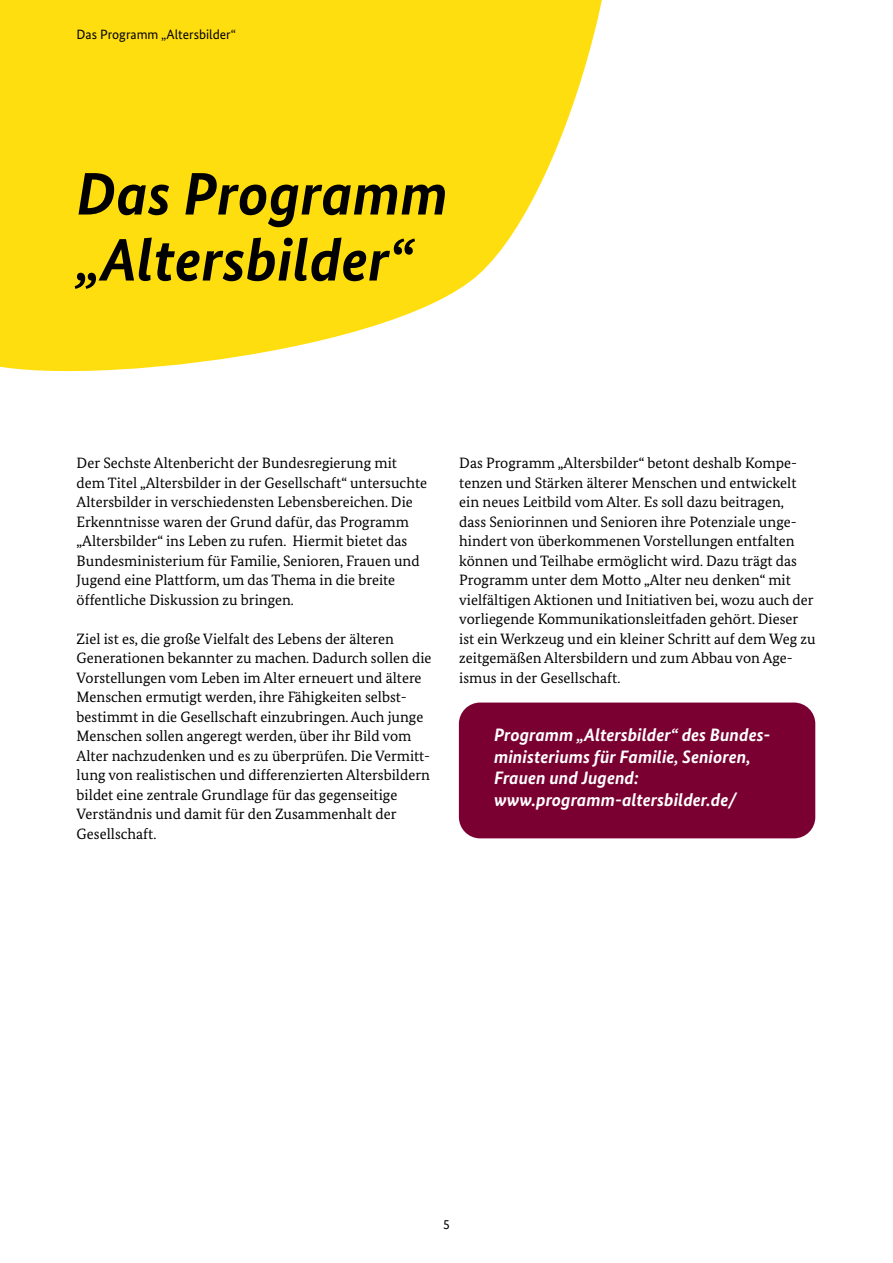
<style>
.page{position:relative;width:893px;height:1263px;background:#fff}
.page>*{position:absolute;margin:0;border:0;box-sizing:border-box;transform-origin:0 0}
.NCD_23_B-HL_H1_BundesSans_Italic_30pt{font:italic 700 60px/66px "Bundes Sans";color:#000}
.P_Infokaste_Italic_12_pt{font:italic 700 18px/21.6px "Bundes Sans";color:#fff}
.P_Fließtext_Serif_10pt{font:15px/19.5px "Bundes Serif";color:#000}
.t1{font:13.5px "Bundes Sans";color:#000}
</style>
<div class="page">
<div style="left:459px;top:702px;width:356px;height:136px;background:#7a0031;border-radius:21px"></div>
<svg style="left:0;top:0;width:602px;height:372px;fill:#ffde10"></svg>
<p class="t1" style="left:77px;top:26px;width:161px">Das Programm „Altersbilder“</p>
<h1 class="NCD_23_B-HL_H1_BundesSans_Italic_30pt" style="left:76px;top:160px;width:373px">Das Programm „Altersbilder“</h1>
<p class="P_Fließtext_Serif_10pt" style="left:77px;top:453px;width:352px">Der Sechste Altenbericht der Bundesregierung mit dem Titel „Altersbilder in der Gesellschaft“ untersuchte Altersbilder in verschiedensten Lebensbereichen. Die Erkenntnisse waren der Grund dafür, das Programm „Altersbilder“ ins Leben zu rufen. Hiermit bietet das Bundesministerium für Familie, Senioren, Frauen und Jugend eine Plattform, um das Thema in die breite öffentliche Diskussion zu bringen.</p>
<p class="P_Fließtext_Serif_10pt" style="left:77px;top:628px;width:356px">Ziel ist es, die große Vielfalt des Lebens der älteren Generationen bekannter zu machen. Dadurch sollen die Vorstellungen vom Leben im Alter erneuert und ältere Menschen ermutigt werden, ihre Fähigkeiten selbst&shy;bestimmt in die Gesellschaft einzubringen. Auch junge Menschen sollen angeregt werden, über ihr Bild vom Alter nachzudenken und es zu überprüfen. Die Vermitt&shy;lung von realistischen und differenzierten Altersbildern bildet eine zentrale Grundlage für das gegenseitige Verständnis und damit für den Zusammenhalt der Gesellschaft.</p>
<p class="P_Fließtext_Serif_10pt" style="left:459px;top:453px;width:358px">Das Programm „Altersbilder“ betont deshalb Kompe&shy;tenzen und Stärken älterer Menschen und entwickelt ein neues Leitbild vom Alter. Es soll dazu beitragen,<br>dass Seniorinnen und Senioren ihre Potenziale unge&shy;hindert von überkommenen Vorstellungen entfalten können und Teilhabe ermöglicht wird. Dazu trägt das Programm unter dem Motto „Alter neu denken“ mit vielfältigen Aktionen und Initiativen bei, wozu auch der vorliegende Kommunikationsleitfaden gehört. Dieser ist ein Werkzeug und ein kleiner Schritt auf dem Weg zu zeitgemäßen Altersbildern und zum Abbau von Age&shy;ismus in der Gesellschaft.</p>
<p class="P_Infokaste_Italic_12_pt" style="left:494px;top:724px;width:278px">Programm „Altersbilder“ des Bundes&shy;ministeriums für Familie, Senioren,<br>Frauen und Jugend: www.programm-altersbilder.de/</p>
<p class="t1" style="left:443px;top:1216px;width:8px">5</p>
</div>
